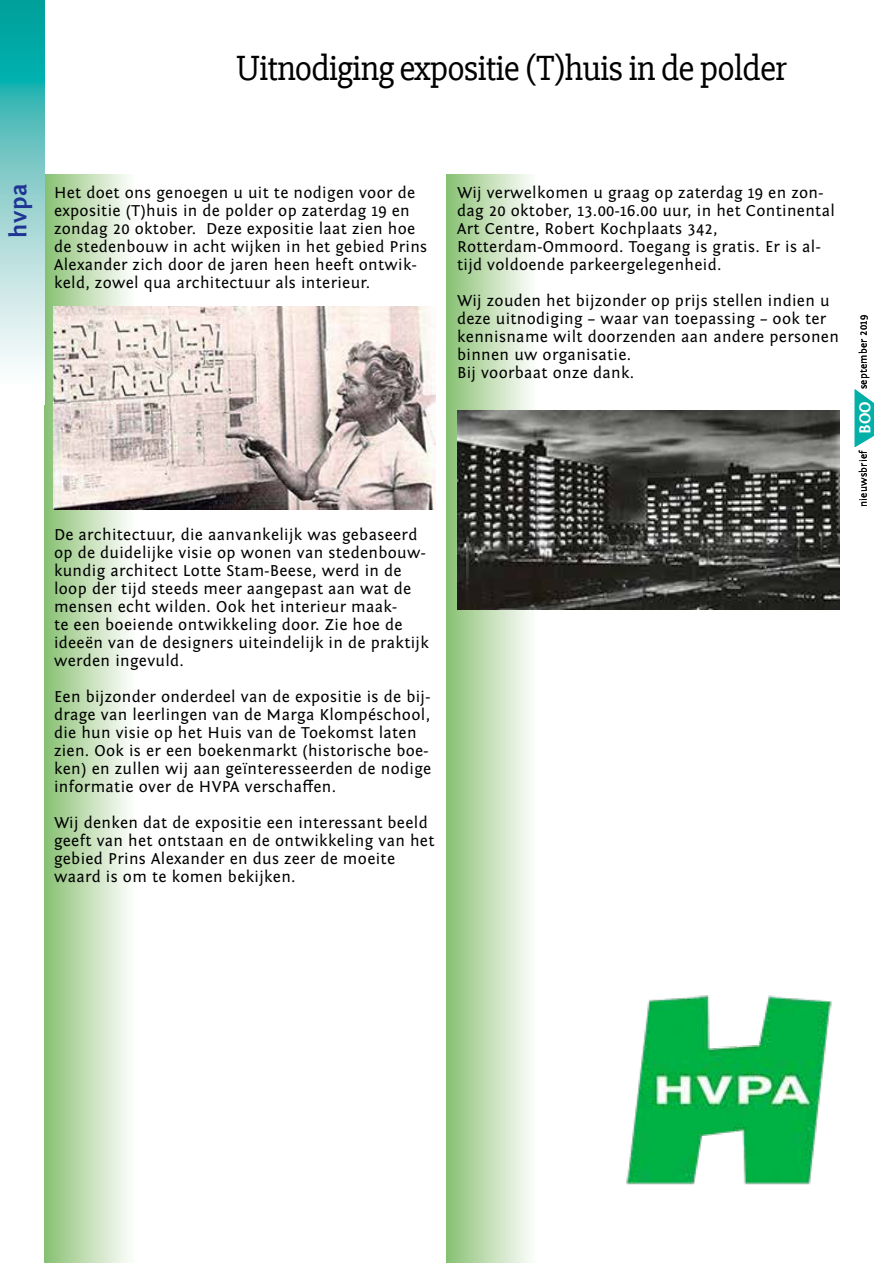
<style>
.page{position:relative;width:893px;height:1263px;background:#fff}
.page>*{position:absolute;margin:0;border:0;box-sizing:border-box;transform-origin:0 0}
.t1{font:36px "Slabo 27 px";letter-spacing:-.025em;color:#000}
.t2{font:700 24px "Fontin Sans";color:#203593}
.t3{font:16.5px/18px "Fontin Sans";letter-spacing:.02em;color:#000}
.t4{font:700 16.5px "Fontin Sans";color:#fff}
.t5{font:10.5px "Fontin Sans";letter-spacing:.02em;color:#000}
</style>
<div class="page">
<svg style="left:45px;top:174px;width:83px;height:1089px;background:#c0ddb3"></svg>
<svg style="left:446px;top:174px;width:83px;height:1089px;background:#bedcb2"></svg>
<svg style="left:0;top:1px;width:45px;height:365px;background:#7accca"></svg>
<svg style="left:855px;top:389px;width:19px;height:58px"></svg>
<img style="left:626px;top:995px;width:206px;height:190px">
<img style="left:53px;top:306px;width:383px;height:204px">
<img style="left:457px;top:410px;width:383px;height:200px">
<h1 class="t1" style="left:236px;top:47px;width:552px">Uitnodiging expositie (T)huis in de polder</h1>
<h2 class="t2" style="left:6px;top:238px;width:56px;rotate:-90deg">hvpa</h2>
<p class="t3" style="left:54px;top:184px;width:375px">Het doet ons genoegen u uit te nodigen voor de expositie (T)huis in de polder op zaterdag 19 en zondag 20 oktober. Deze expositie laat zien hoe de stedenbouw in acht wijken in het gebied Prins Alexander zich door de jaren heen heeft ontwik&shy;keld, zowel qua architectuur als interieur.</p>
<p class="t3" style="left:54px;top:526px;width:376px">De architectuur, die aanvankelijk was gebaseerd op de duidelijke visie op wonen van stedenbouw&shy;kundig architect Lotte Stam-Beese, werd in de loop der tijd steeds meer aangepast aan wat de mensen echt wilden. Ook het interieur maak-<br>te een boeiende ontwikkeling door. Zie hoe de ideeën van de designers uiteindelijk in de praktijk werden ingevuld.</p>
<p class="t3" style="left:54px;top:688px;width:379px">Een bijzonder onderdeel van de expositie is de bij&shy;drage van leerlingen van de Marga Klompéschool, die hun visie op het Huis van de Toekomst laten zien. Ook is er een boekenmarkt (historische boe&shy;ken) en zullen wij aan geïnteresseerden de nodige informatie over de HVPA verschaffen.</p>
<p class="t3" style="left:54px;top:814px;width:382px">Wij denken dat de expositie een interessant beeld geeft van het ontstaan en de ontwikkeling van het gebied Prins Alexander en dus zeer de moeite waard is om te komen bekijken.</p>
<p class="t3" style="left:457px;top:184px;width:379px">Wij verwelkomen u graag op zaterdag 19 en zon&shy;dag 20 oktober, 13.00-16.00 uur, in het Continental Art Centre, Robert Kochplaats 342, Rotterdam-Ommoord. Toegang is gratis. Er is al&shy;tijd voldoende parkeergelegenheid.</p>
<p class="t3" style="left:457px;top:292px;width:383px">Wij zouden het bijzonder op prijs stellen indien u deze uitnodiging – waar van toepassing – ook ter kennisname wilt doorzenden aan andere personen binnen uw organisatie.<br>Bij voorbaat onze dank.</p>
<p class="t5" style="left:858px;top:389px;width:76px;rotate:-90deg">september 2019</p>
<p class="t4" style="left:856px;top:434px;width:34px;rotate:-90deg">BOO</p>
<p class="t5" style="left:858px;top:507px;width:58px;rotate:-90deg">nieuwsbrief</p>
</div>
